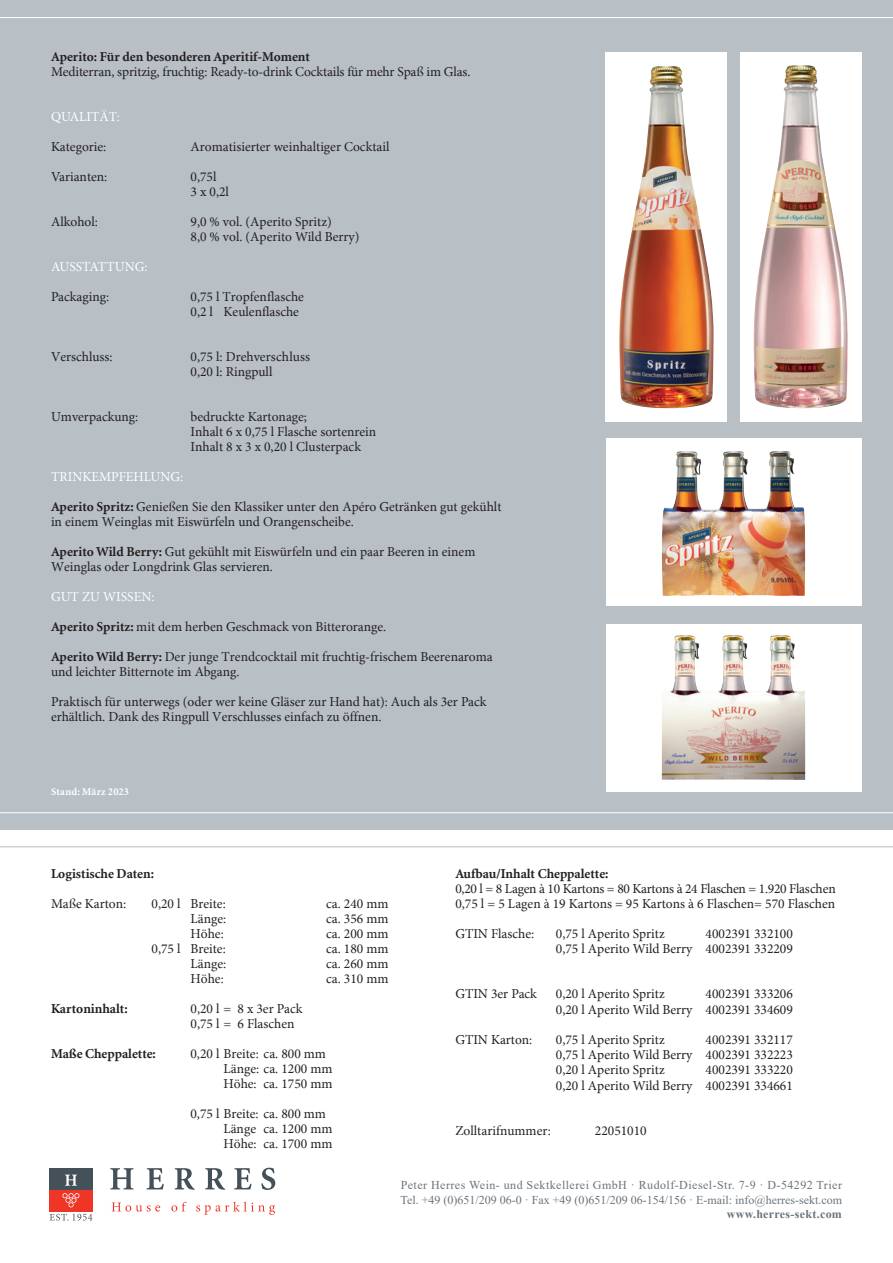
<style>
.page{position:relative;width:893px;height:1263px;background:#fff}
.page>*{position:absolute;margin:0;border:0;box-sizing:border-box;transform-origin:0 0}
.t1{font:13.5px/15px "Minion";color:#231f20}
.t2{font:700 13.5px "Minion";color:#231f20}
.t3{font:13.5px "Minion";color:#fff}
.t4{font:12px/14.4px "Times New Roman";letter-spacing:.04em;color:#6a747b}
.t5{font:700 12px "Times New Roman";letter-spacing:.025em;color:#6a747b}
.t6{font:700 10.5px "Minion";letter-spacing:.02em;color:#fff}
.s1{font-weight:700}
</style>
<div class="page">
<div style="left:0;top:0;width:893px;height:829px;background:#b8bfc5"></div>
<div style="left:740px;top:52px;width:121px;height:370px;background:#fff"></div>
<div style="left:606px;top:52px;width:121px;height:370px;background:#fff"></div>
<img style="left:606px;top:438px;width:255px;height:168px">
<div style="left:606px;top:623px;width:255px;height:168px;background:#fff"></div>
<img style="left:662px;top:635px;width:143px;height:145px">
<img style="left:753px;top:65px;width:95px;height:343px">
<img style="left:619px;top:66px;width:95px;height:342px">
<img style="left:675px;top:451px;width:105px;height:58px">
<hr style="left:0;top:17px;width:893px;height:1px;background:#fff">
<hr style="left:0;top:812px;width:893px;height:1px;background:#fff">
<hr style="left:0;top:846px;width:893px;height:1px;background:#b8bfc5">
<div style="left:49px;top:1190px;width:44px;height:21px;background:#ee3526"></div>
<svg style="left:62px;top:1193px;width:17px;height:14px"></svg>
<div style="left:49px;top:1168px;width:44px;height:21px;background:#455158"></div>
<svg style="left:65px;top:1175px;width:12px;height:11px"></svg>
<svg style="left:110px;top:1168px;width:24px;height:21px"></svg>
<svg style="left:147px;top:1168px;width:17px;height:21px"></svg>
<svg style="left:175px;top:1168px;width:20px;height:22px"></svg>
<svg style="left:205px;top:1168px;width:20px;height:22px"></svg>
<svg style="left:234px;top:1168px;width:17px;height:21px"></svg>
<svg style="left:261px;top:1168px;width:14px;height:22px"></svg>
<svg style="left:112px;top:1202px;width:163px;height:13px"></svg>
<svg style="left:50px;top:1214px;width:42px;height:6px"></svg>
<p class="t2" style="left:51px;top:49px;width:261px">Aperito: Für den besonderen Aperitif-Moment</p>
<p class="t1" style="left:51px;top:64px;width:421px">Mediterran, spritzig, fruchtig: Ready-to-drink Cocktails für mehr Spaß im Glas.</p>
<p class="t3" style="left:51px;top:108px;width:70px">QUALITÄT:</p>
<p class="t1" style="left:51px;top:139px;width:57px">Kategorie:</p>
<p class="t1" style="left:191px;top:139px;width:200px">Aromatisierter weinhaltiger Cocktail</p>
<p class="t1" style="left:51px;top:169px;width:58px">Varianten:</p>
<p class="t1" style="left:191px;top:169px;width:40px">0,75l<br>3 x 0,2l</p>
<p class="t1" style="left:51px;top:214px;width:48px">Alkohol:</p>
<p class="t1" style="left:191px;top:214px;width:170px">9,0 % vol. (Aperito Spritz)<br>8,0 % vol. (Aperito Wild Berry)</p>
<p class="t3" style="left:51px;top:258px;width:98px">AUSSTATTUNG:</p>
<p class="t1" style="left:51px;top:289px;width:60px">Packaging:</p>
<p class="t1" style="left:191px;top:289px;width:115px">0,75 l Tropfenflasche<br>0,2 l Keulenflasche</p>
<p class="t1" style="left:51px;top:349px;width:63px">Verschluss:</p>
<p class="t1" style="left:191px;top:349px;width:121px">0,75 l: Drehverschluss<br>0,20 l: Ringpull</p>
<p class="t1" style="left:51px;top:409px;width:89px">Umverpackung:</p>
<p class="t1" style="left:191px;top:409px;width:187px">bedruckte Kartonage;<br>Inhalt 6 x 0,75 l Flasche sortenrein<br>Inhalt 8 x 3 x 0,20 l Clusterpack</p>
<p class="t3" style="left:51px;top:468px;width:134px">TRINKEMPFEHLUNG:</p>
<p class="t1" style="left:51px;top:499px;width:452px"><span class="s1">Aperito Spritz:</span> Genießen Sie den Klassiker unter den Apéro Getränken gut gekühlt in einem Weinglas mit Eiswürfeln und Orangenscheibe.</p>
<p class="t1" style="left:51px;top:544px;width:426px"><span class="s1">Aperito Wild Berry:</span> Gut gekühlt mit Eiswürfeln und ein paar Beeren in einem<br>Weinglas oder Longdrink Glas servieren.</p>
<p class="t3" style="left:51px;top:588px;width:105px">GUT ZU WISSEN:</p>
<p class="t1" style="left:51px;top:619px;width:337px"><span class="s1">Aperito Spritz:</span> mit dem herben Geschmack von Bitterorange.</p>
<p class="t1" style="left:51px;top:649px;width:443px"><span class="s1">Aperito Wild Berry:</span> Der junge Trendcocktail mit fruchtig-frischem Beerenaroma und leichter Bitternote im Abgang.</p>
<p class="t1" style="left:51px;top:694px;width:437px">Praktisch für unterwegs (oder wer keine Gläser zur Hand hat): Auch als 3er Pack erhältlich. Dank des Ringpull Verschlusses einfach zu öffnen.</p>
<p class="t6" style="left:51px;top:786px;width:80px">Stand: März 2023</p>
<p class="t2" style="left:51px;top:867px;width:105px">Logistische Daten:</p>
<p class="t1" style="left:51px;top:896px;width:77px">Maße Karton:</p>
<p class="t1" style="left:152px;top:896px;width:76px">0,20 l Breite:</p>
<p class="t1" style="left:326px;top:896px;width:64px">ca. 240 mm</p>
<p class="t1" style="left:191px;top:911px;width:37px">Länge:</p>
<p class="t1" style="left:326px;top:911px;width:64px">ca. 356 mm</p>
<p class="t1" style="left:191px;top:926px;width:35px">Höhe:</p>
<p class="t1" style="left:326px;top:926px;width:64px">ca. 200 mm</p>
<p class="t1" style="left:152px;top:941px;width:76px">0,75 l Breite:</p>
<p class="t1" style="left:326px;top:941px;width:64px">ca. 180 mm</p>
<p class="t1" style="left:191px;top:956px;width:37px">Länge:</p>
<p class="t1" style="left:326px;top:956px;width:64px">ca. 260 mm</p>
<p class="t1" style="left:191px;top:971px;width:35px">Höhe:</p>
<p class="t1" style="left:326px;top:971px;width:64px">ca. 310 mm</p>
<p class="t2" style="left:51px;top:1002px;width:78px">Kartoninhalt:</p>
<p class="t1" style="left:191px;top:1001px;width:113px">0,20 l = 8 x 3er Pack<br>0,75 l = 6 Flaschen</p>
<p class="t2" style="left:51px;top:1047px;width:106px">Maße Cheppalette:</p>
<p class="t1" style="left:223px;top:1046px;width:111px;text-indent:-33px">0,20 l Breite: ca. 800 mm<br>Länge: ca. 1200 mm<br>Höhe: ca. 1750 mm</p>
<p class="t1" style="left:223px;top:1106px;width:111px;text-indent:-33px">0,75 l Breite: ca. 800 mm<br>Länge ca. 1200 mm<br>Höhe: ca. 1700 mm</p>
<p class="t2" style="left:455px;top:867px;width:155px">Aufbau/Inhalt Cheppalette:</p>
<p class="t1" style="left:455px;top:881px;width:382px">0,20 l = 8 Lagen à 10 Kartons = 80 Kartons à 24 Flaschen = 1.920 Flaschen<br>0,75 l = 5 Lagen à 19 Kartons = 95 Kartons à 6 Flaschen= 570 Flaschen</p>
<p class="t1" style="left:455px;top:926px;width:80px">GTIN Flasche:</p>
<p class="t1" style="left:556px;top:926px;width:110px">0,75 l Aperito Spritz</p>
<p class="t1" style="left:556px;top:926px;width:239px;text-align:right">4002391 332100<br>0,75 l Aperito Wild Berry 4002391 332209</p>
<p class="t1" style="left:455px;top:986px;width:83px">GTIN 3er Pack</p>
<p class="t1" style="left:556px;top:986px;width:110px">0,20 l Aperito Spritz</p>
<p class="t1" style="left:556px;top:985px;width:239px;line-height:16.2px;text-align:right">4002391 333206<br>0,20 l Aperito Wild Berry 4002391 334609</p>
<p class="t1" style="left:455px;top:1032px;width:79px">GTIN Karton:</p>
<p class="t1" style="left:556px;top:1032px;width:110px">0,75 l Aperito Spritz</p>
<p class="t1" style="left:556px;top:1032px;width:239px;text-align:justify;text-indent:150px">4002391 332117<br>0,75 l Aperito Wild Berry 4002391 332223<br>0,20 l Aperito Spritz</p>
<p class="t1" style="left:556px;top:1061px;width:239px;line-height:16.2px;text-align:right">4002391 333220<br>0,20 l Aperito Wild Berry 4002391 334661</p>
<p class="t1" style="left:455px;top:1123px;width:97px">Zolltarifnummer:</p>
<p class="t1" style="left:595px;top:1123px;width:53px">22051010</p>
<p class="t4" style="left:401px;top:1178px;width:443px">Peter Herres Wein- und Sektkellerei GmbH · Rudolf-Diesel-Str. 7-9 · D-54292 Trier<br>Tel. +49 (0)651/209 06-0 · Fax +49 (0)651/209 06-154/156 · E-mail: info@herres-sekt.com</p>
<p class="t5" style="left:727px;top:1205px;width:117px">www.herres-sekt.com</p>
</div>
